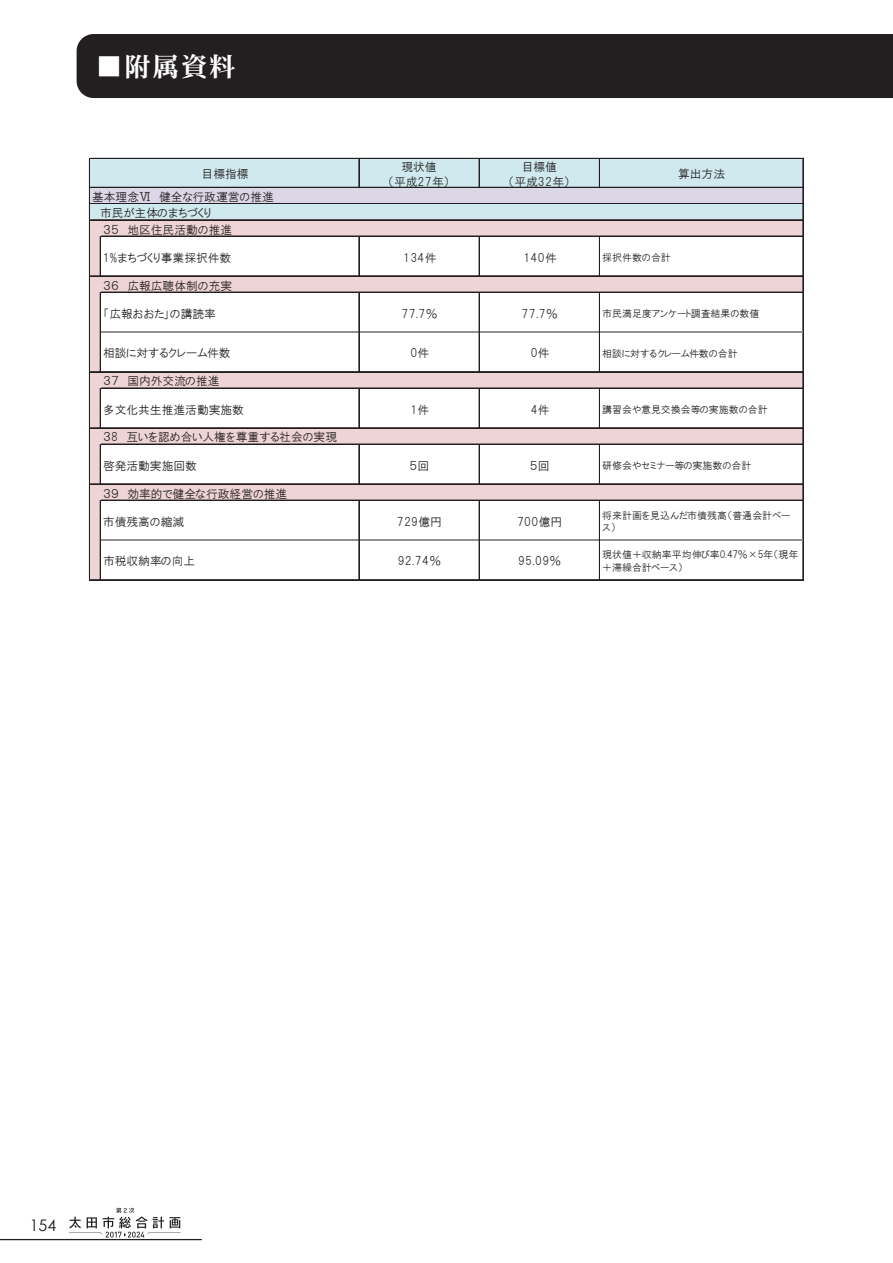
<style>
.page{position:relative;width:893px;height:1263px;background:#fff}
.page>*{position:absolute;margin:0;border:0;box-sizing:border-box;transform-origin:0 0}
.t1{font:26.7px "DFHS Mincho Std W7";color:#fff}
.t2{font:15.9px "Century Gothic";color:#231f20}
.t3{font:11.7px/14.4px "HGP Gothic M";letter-spacing:.005em;color:#231f20;text-align:center}
.t4{font:9.9px/12.6px "HGP Gothic M";color:#231f20}
</style>
<div class="page">
<div style="left:90px;top:159px;width:714px;height:29px;background:#cfe9ee"></div>
<div style="left:90px;top:187px;width:714px;height:17px;background:#dcd7e7"></div>
<div style="left:90px;top:203px;width:714px;height:18px;background:#cfe9ee"></div>
<div style="left:90px;top:220px;width:714px;height:17px;background:#eed4d4"></div>
<div style="left:90px;top:236px;width:11px;height:41px;background:#eed4d4"></div>
<div style="left:90px;top:276px;width:714px;height:17px;background:#eed4d4"></div>
<div style="left:90px;top:292px;width:11px;height:81px;background:#eed4d4"></div>
<div style="left:90px;top:372px;width:714px;height:17px;background:#eed4d4"></div>
<div style="left:90px;top:388px;width:11px;height:41px;background:#eed4d4"></div>
<div style="left:90px;top:428px;width:714px;height:17px;background:#eed4d4"></div>
<div style="left:90px;top:444px;width:11px;height:41px;background:#eed4d4"></div>
<div style="left:90px;top:484px;width:714px;height:17px;background:#eed4d4"></div>
<div style="left:90px;top:500px;width:11px;height:81px;background:#eed4d4"></div>
<svg style="left:359px;top:159px;width:1px;height:28px"></svg>
<svg style="left:479px;top:159px;width:1px;height:28px"></svg>
<svg style="left:599px;top:159px;width:1px;height:28px"></svg>
<hr style="left:100px;top:236px;width:1px;height:41px;background:#231f20">
<hr style="left:359px;top:237px;width:1px;height:40px;background:#231f20">
<hr style="left:479px;top:237px;width:1px;height:40px;background:#231f20">
<hr style="left:599px;top:237px;width:1px;height:40px;background:#231f20">
<hr style="left:101px;top:332px;width:258px;height:1px;background:#bfbfbf">
<hr style="left:360px;top:332px;width:119px;height:1px;background:#bfbfbf">
<hr style="left:480px;top:332px;width:119px;height:1px;background:#bfbfbf">
<hr style="left:100px;top:292px;width:1px;height:81px;background:#231f20">
<hr style="left:359px;top:293px;width:1px;height:80px;background:#231f20">
<hr style="left:479px;top:293px;width:1px;height:80px;background:#231f20">
<hr style="left:599px;top:293px;width:1px;height:80px;background:#231f20">
<hr style="left:100px;top:388px;width:1px;height:41px;background:#231f20">
<hr style="left:359px;top:389px;width:1px;height:40px;background:#231f20">
<hr style="left:479px;top:389px;width:1px;height:40px;background:#231f20">
<hr style="left:599px;top:389px;width:1px;height:40px;background:#231f20">
<hr style="left:100px;top:444px;width:1px;height:41px;background:#231f20">
<hr style="left:359px;top:445px;width:1px;height:40px;background:#231f20">
<hr style="left:479px;top:445px;width:1px;height:40px;background:#231f20">
<hr style="left:599px;top:445px;width:1px;height:40px;background:#231f20">
<hr style="left:101px;top:540px;width:258px;height:1px;background:#bfbfbf">
<hr style="left:360px;top:540px;width:119px;height:1px;background:#bfbfbf">
<hr style="left:480px;top:540px;width:119px;height:1px;background:#bfbfbf">
<hr style="left:89px;top:158px;width:1px;height:423px;background:#231f20">
<hr style="left:359px;top:501px;width:1px;height:80px;background:#231f20">
<hr style="left:479px;top:501px;width:1px;height:80px;background:#231f20">
<hr style="left:599px;top:501px;width:1px;height:80px;background:#231f20">
<hr style="left:803px;top:159px;width:1px;height:422px;background:#231f20">
<hr style="left:100px;top:500px;width:1px;height:81px;background:#231f20">
<hr style="left:90px;top:158px;width:714px;height:1px;background:#231f20">
<hr style="left:90px;top:187px;width:714px;height:1px;background:#231f20">
<hr style="left:90px;top:203px;width:714px;height:1px;background:#231f20">
<hr style="left:90px;top:219px;width:714px;height:1px;background:#231f20">
<hr style="left:90px;top:220px;width:714px;height:1px;background:#231f20">
<hr style="left:101px;top:236px;width:703px;height:1px;background:#231f20">
<hr style="left:90px;top:276px;width:714px;height:1px;background:#231f20">
<hr style="left:101px;top:292px;width:703px;height:1px;background:#231f20">
<hr style="left:600px;top:332px;width:203px;height:1px;background:#bfbfbf">
<hr style="left:90px;top:371px;width:714px;height:1px;background:#231f20">
<hr style="left:90px;top:372px;width:714px;height:1px;background:#231f20">
<hr style="left:101px;top:388px;width:703px;height:1px;background:#231f20">
<hr style="left:90px;top:427px;width:714px;height:1px;background:#231f20">
<hr style="left:90px;top:428px;width:714px;height:1px;background:#231f20">
<hr style="left:101px;top:444px;width:703px;height:1px;background:#231f20">
<hr style="left:90px;top:484px;width:714px;height:1px;background:#231f20">
<hr style="left:101px;top:500px;width:703px;height:1px;background:#231f20">
<hr style="left:600px;top:540px;width:203px;height:1px;background:#bfbfbf">
<hr style="left:90px;top:579px;width:714px;height:1px;background:#231f20">
<hr style="left:90px;top:580px;width:714px;height:1px;background:#231f20">
<div style="left:77px;top:34px;width:816px;height:64px;background:#231f20"></div>
<hr style="left:0;top:1239px;width:202px;height:1px;background:#231f20">
<svg style="left:69px;top:1208px;width:112px;height:29px"></svg>
<h1 class="t1" style="left:96px;top:52px;width:141px">■附属資料</h1>
<p class="t3" style="left:202px;top:166px;width:48px">目標指標</p>
<p class="t3" style="left:388px;top:160px;width:63px">現状値<br>（平成27年）</p>
<p class="t3" style="left:508px;top:160px;width:63px">目標値<br>（平成32年）</p>
<p class="t3" style="left:678px;top:167px;width:48px">算出方法</p>
<p class="t3" style="left:100px;top:188px;width:175px;line-height:16.4px;text-align:left;text-indent:-8px">基本理念Ⅵ 健全な行政運営の推進市民が主体のまちづくり<br>３５ 地区住民活動の推進</p>
<p class="t3" style="left:103px;top:250px;width:130px">1%まちづくり事業採択件数</p>
<p class="t3" style="left:403px;top:250px;width:35px">134件</p>
<p class="t3" style="left:523px;top:250px;width:35px">140件</p>
<p class="t4" style="left:602px;top:251px;width:70px">採択件数の合計</p>
<p class="t3" style="left:103px;top:278px;width:131px">３６ 広報広聴体制の充実</p>
<p class="t3" style="left:103px;top:306px;width:114px">「広報おおた」の講読率</p>
<p class="t3" style="left:401px;top:306px;width:38px">77.7％</p>
<p class="t3" style="left:522px;top:306px;width:38px">77.7％</p>
<p class="t4" style="left:602px;top:307px;width:159px">市民満足度アンケート調査結果の数値</p>
<p class="t3" style="left:103px;top:346px;width:129px">相談に対するクレーム件数</p>
<p class="t3" style="left:410px;top:346px;width:20px">0件</p>
<p class="t3" style="left:531px;top:346px;width:20px">0件</p>
<p class="t4" style="left:602px;top:347px;width:137px">相談に対するクレーム件数の合計</p>
<p class="t3" style="left:103px;top:374px;width:118px">３７ 国内外交流の推進</p>
<p class="t3" style="left:103px;top:402px;width:143px">多文化共生推進活動実施数</p>
<p class="t3" style="left:410px;top:402px;width:20px">1件</p>
<p class="t3" style="left:531px;top:402px;width:21px">4件</p>
<p class="t4" style="left:602px;top:403px;width:167px">講習会や意見交換会等の実施数の合計</p>
<p class="t3" style="left:103px;top:430px;width:236px">３8 互いを認め合い人権を尊重する社会の実現</p>
<p class="t3" style="left:103px;top:458px;width:95px">啓発活動実施回数</p>
<p class="t3" style="left:409px;top:458px;width:21px">５回</p>
<p class="t3" style="left:530px;top:458px;width:21px">５回</p>
<p class="t4" style="left:602px;top:459px;width:151px">研修会やセミナー等の実施数の合計</p>
<p class="t3" style="left:103px;top:486px;width:186px">３９ 効率的で健全な行政経営の推進</p>
<p class="t3" style="left:103px;top:514px;width:83px">市債残高の縮減</p>
<p class="t3" style="left:397px;top:514px;width:47px">729億円</p>
<p class="t3" style="left:517px;top:514px;width:47px">700億円</p>
<p class="t4" style="left:602px;top:509px;width:190px">将来計画を見込んだ市債残高（普通会計ベース）</p>
<p class="t3" style="left:103px;top:554px;width:94px">市税収納率の向上</p>
<p class="t3" style="left:398px;top:554px;width:45px">92.74％</p>
<p class="t3" style="left:518px;top:554px;width:45px">95.09％</p>
<p class="t4" style="left:602px;top:548px;width:198px">現状値＋収納率平均伸び率0.47％×5年（現年＋滞繰合計ベース）</p>
<h2 class="t2" style="left:30px;top:1216px;width:28px">154</h2>
</div>
